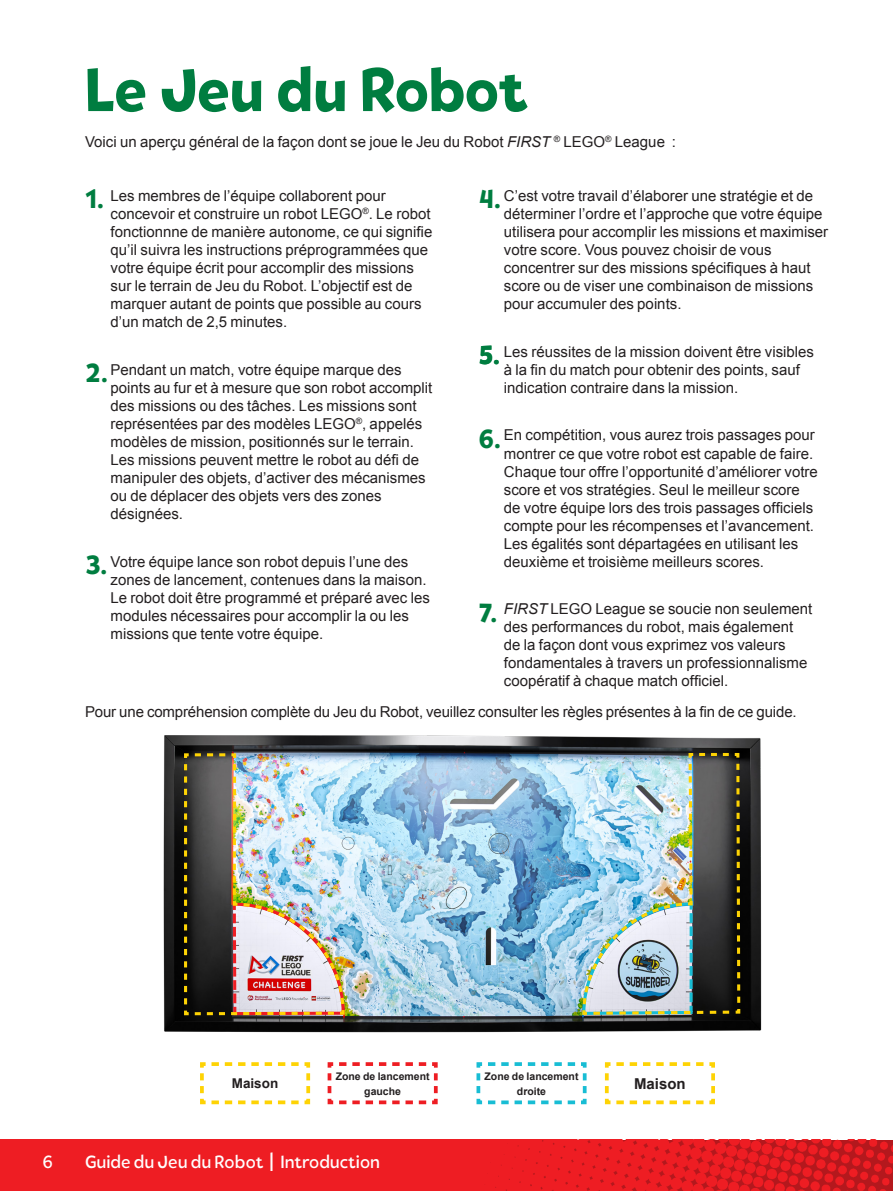
<style>
.page{position:relative;width:893px;height:1191px;background:#fff}
.page>*{position:absolute;margin:0;border:0;box-sizing:border-box;transform-origin:0 0}
.Header_42{font:800 63px "Tobi Pro";letter-spacing:-.005em;color:#007d40}
.Header_18{font:800 27px "Tobi Pro";color:#007d40}
.t1{font:500 18px "Tobi Pro";color:#fff}
.Numbered_List_contnd{font:15px/18px "Arial";color:#231f20}
.Body_10{font:15px "Arial";letter-spacing:-.01em;color:#231f20}
.Body_10__Bold{font:700 15px "Arial";color:#231f20}
.Body_10__Bold-2{font:700 13.5px "Arial";color:#231f20}
.Body_10__Bold-3{font:700 10.5px/15px "Arial";color:#231f20;text-align:center}
.s1{font-style:italic}
.s2{font-size:27px}
</style>
<div class="page">
<img style="left:0;top:1139px;width:893px;height:52px">
<img style="left:163px;top:735px;width:599px;height:298px">
<img style="left:184px;top:753px;width:162px;height:262px">
<img style="left:581px;top:753px;width:159px;height:262px">
<svg style="left:200px;top:1062px;width:111px;height:43px"></svg>
<svg style="left:604px;top:1062px;width:111px;height:43px"></svg>
<svg style="left:327px;top:1062px;width:111px;height:43px"></svg>
<svg style="left:476px;top:1062px;width:111px;height:43px"></svg>
<p class="Header_42" style="left:85px;top:48px;width:444px">Le Jeu du Robot</p>
<p class="Body_10" style="left:85px;top:132px;width:592px">Voici un aperçu général de la façon dont se joue le Jeu du Robot <span class="s1">FIRST</span> <sup>®</sup> LEGO<sup>®</sup> League :</p>
<p class="Header_18" style="left:85px;top:181px;width:21px">1.</p>
<p class="Header_18" style="left:478px;top:181px;width:24px">4.</p>
<p class="Numbered_List_contnd" style="left:504px;top:187px;width:326px">C’est votre travail d’élaborer une stratégie et de déterminer l’ordre et l’approche que votre équipe utilisera pour accomplir les missions et maximiser votre score. Vous pouvez choisir de vous concentrer sur des missions spécifiques à haut score ou de viser une combinaison de missions pour accumuler des points.</p>
<p class="Numbered_List_contnd" style="left:504px;top:342px;width:312px">Les réussites de la mission doivent être visibles à la fin du match pour obtenir des points, sauf indication contraire dans la mission.</p>
<p class="Numbered_List_contnd" style="left:504px;top:426px;width:316px">En compétition, vous aurez trois passages pour montrer ce que votre robot est capable de faire.<br>Chaque tour offre l’opportunité d’améliorer votre score et vos stratégies. Seul le meilleur score de votre équipe lors des trois passages officiels compte pour les récompenses et l’avancement.<br>Les égalités sont départagées en utilisant les deuxième et troisième meilleurs scores.</p>
<p class="Numbered_List_contnd" style="left:504px;top:600px;width:310px"><span class="s1">FIRST</span> LEGO League se soucie non seulement des performances du robot, mais également de la façon dont vous exprimez vos valeurs fondamentales à travers un professionnalisme coopératif à chaque match officiel.</p>
<p class="Body_10" style="left:85px;top:702px;width:713px">Pour une compréhension complète du Jeu du Robot, veuillez consulter les règles présentes à la fin de ce guide.</p>
<p class="Numbered_List_contnd" style="left:111px;top:187px;width:323px">Les membres de l’équipe collaborent pour concevoir et construire un robot LEGO<sup>®</sup>. Le robot fonctionnne de manière autonome, ce qui signifie qu’il suivra les instructions préprogrammées que votre équipe écrit pour accomplir des missions sur le terrain de Jeu du Robot. L’objectif est de marquer autant de points que possible au cours d’un match de 2,5 minutes.</p>
<p class="Numbered_List_contnd" style="left:111px;top:360px;width:323px">Pendant un match, votre équipe marque des points au fur et à mesure que son robot accomplit des missions ou des tâches. Les missions sont représentées par des modèles LEGO<sup>®</sup>, appelés modèles de mission, positionnés sur le terrain.<br>Les missions peuvent mettre le robot au défi de manipuler des objets, d’activer des mécanismes ou de déplacer des objets vers des zones désignées.</p>
<p class="Numbered_List_contnd" style="left:111px;top:552px;width:321px">Votre équipe lance son robot depuis l’une des zones de lancement, contenues dans la maison.<br>Le robot doit être programmé et préparé avec les modules nécessaires pour accomplir la ou les missions que tente votre équipe.</p>
<p class="Header_18" style="left:478px;top:337px;width:23px">5.</p>
<p class="Header_18" style="left:85px;top:355px;width:25px">2.</p>
<p class="Header_18" style="left:478px;top:421px;width:24px">6.</p>
<p class="Header_18" style="left:85px;top:547px;width:24px">3.</p>
<p class="Header_18" style="left:478px;top:594px;width:21px">7.</p>
<p class="t1" style="left:43px;top:1150px;width:12px">6</p>
<p class="Body_10__Bold-3" style="left:336px;top:1068px;width:95px">Zone de lancement gauche</p>
<p class="Body_10__Bold-3" style="left:485px;top:1068px;width:95px">Zone de lancement droite</p>
<p class="Body_10__Bold-2" style="left:232px;top:1074px;width:48px">Maison</p>
<p class="Body_10__Bold" style="left:634px;top:1073px;width:53px">Maison</p>
<p class="t1" style="left:85px;top:1150px;width:296px">Guide du Jeu du Robot <span class="s2">I</span> Introduction</p>
</div>
